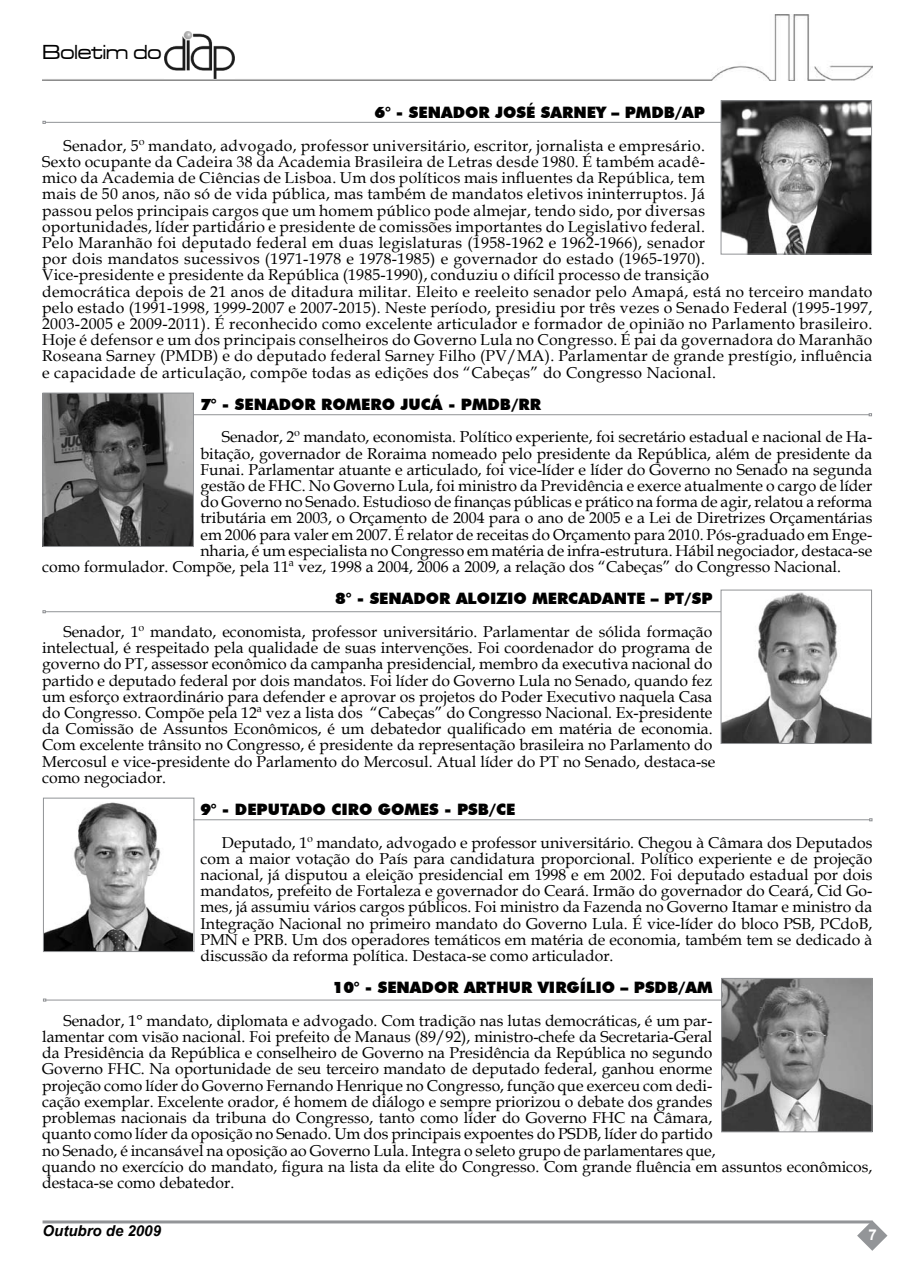
<style>
.page{position:relative;width:915px;height:1263px;background:#fff}
.page>*{position:absolute;margin:0;border:0;box-sizing:border-box;transform-origin:0 0}
.t1{font:21px "Microgramma D Medi Exte";color:#000}
.t2{font:15.75px/16.2px "Book Antiqua";color:#000}
.t3{font:15.75px/16.2px "Book Antiqua";letter-spacing:.02em;color:#000}
.t4{font:900 15.75px "Futura BT";color:#000}
.t5{font:italic 700 15px "Arial";color:#000}
.t6{font:700 15px "Arial";color:#fff}
</style>
<div class="page">
<img style="left:43px;top:14px;width:829px;height:67px">
<img style="left:165px;top:31px;width:70px;height:47px">
<hr style="left:43px;top:1220px;width:829px;height:3px;background:#939598">
<svg style="left:856px;top:1220px;width:31px;height:31px"></svg>
<hr style="left:191px;top:414px;width:677px;height:1px;background:#919396">
<img style="left:45px;top:395px;width:147px;height:150px">
<div style="left:43px;top:393px;width:151px;height:154px;border:1px solid #919396"></div>
<hr style="left:45px;top:611px;width:678px;height:1px;background:#919396">
<img style="left:722px;top:592px;width:147px;height:150px">
<div style="left:720px;top:590px;width:151px;height:154px;border:1px solid #919396"></div>
<hr style="left:191px;top:819px;width:678px;height:1px;background:#919396">
<img style="left:45px;top:802px;width:147px;height:148px">
<div style="left:43px;top:798px;width:151px;height:154px;border:1px solid #919396"></div>
<hr style="left:46px;top:1000px;width:677px;height:1px;background:#919396">
<img style="left:723px;top:980px;width:147px;height:150px">
<div style="left:721px;top:978px;width:151px;height:154px;border:1px solid #919396"></div>
<hr style="left:45px;top:122px;width:678px;height:1px;background:#919396">
<img style="left:722px;top:102px;width:147px;height:150px">
<div style="left:720px;top:100px;width:151px;height:154px;border:1px solid #919396"></div>
<h1 class="t1" style="left:43px;top:39px;width:121px">Boletim do</h1>
<p class="t4" style="left:374px;top:103px;width:275px">6° - SE NADOR JOSÉ SARNEY – PMDB</p>
<p class="t4" style="left:674px;top:103px;width:32px">/AP</p>
<p class="t3" style="left:42px;top:137px;width:831px;text-indent:21px">Senador, 5º mandato, advogado, professor universitário, escritor, jornalista e empresário.<br>Sexto ocupante da Cadeira 38 da Academia Brasileira de Letras desde 1980. É também acadê-<br>mico da Academia de Ciências de Lisboa. Um dos políticos mais influentes da República, tem<br>mais de 50 anos, não só de vida pública, mas também de mandatos eletivos ininterruptos. Já<br>passou pelos principais cargos que um homem público pode almejar, tendo sido, por diversas<br>oportunidades, líder partidário e presidente de comissões importantes do Legislativo federal.<br>Pelo Maranhão foi deputado federal em duas legislaturas (1958-1962 e 1962-1966), senador<br>por dois mandatos sucessivos (1971-1978 e 1978-1985) e governador do estado (1965-1970).<br>Vice-presidente e presidente da República (1985-1990), conduziu o difícil processo de transição<br>democrática depois de 21 anos de ditadura militar. Eleito e reeleito senador pelo Amapá, está no terceiro mandato pelo estado (1991-1998, 1999-2007 e 2007-2015). Neste período, presidiu por três vezes o Senado Federal (1995-1997, 2003-2005 e 2009-2011). É reconhecido como excelente articulador e formador de opinião no Parlamento brasileiro.<br>Hoje é defensor e um dos principais conselheiros do Governo Lula no Congresso. É pai da governadora do Maranhão Roseana Sarney (PMDB) e do deputado federal Sarney Filho (PV/MA). Parlamentar de grande prestígio, influência e capacidade de articulação, compõe todas as edições dos “Cabeças” do Congresso Nacional.</p>
<p class="t4" style="left:200px;top:395px;width:286px">7° - SE NADOR ROMERO JUCÁ - PMDB</p>
<p class="t4" style="left:511px;top:395px;width:20px">/RR</p>
<p class="t2" style="left:222px;top:429px;width:652px">Senador, 2º mandato, economista. Político experiente, foi secretário estadual e nacional de Ha-</p>
<p class="t2" style="left:200px;top:445px;width:673px">bitação, governador de Roraima nomeado pelo presidente da República, além de presidente da</p>
<p class="t2" style="left:200px;top:461px;width:673px">Funai. Parlamentar atuante e articulado, foi vice-líder e líder do Governo no Senado na segunda</p>
<p class="t2" style="left:200px;top:477px;width:673px">gestão de FHC. No Governo Lula, foi ministro da Previdência e exerce atualmente o cargo de líder</p>
<p class="t2" style="left:200px;top:493px;width:673px">do Governo no Senado. Estudioso de finanças públicas e prático na forma de agir, relatou a reforma</p>
<p class="t2" style="left:200px;top:510px;width:673px">tributária em 2003, o Orçamento de 2004 para o ano de 2005 e a Lei de Diretrizes Orçamentárias</p>
<p class="t2" style="left:200px;top:526px;width:673px">em 2006 para valer em 2007. É relator de receitas do Orçamento para 2010. Pós-graduado em Enge-</p>
<p class="t2" style="left:200px;top:542px;width:673px">nharia, é um especialista no Congresso em matéria de infra-estrutura. Hábil negociador, destaca-se</p>
<p class="t2" style="left:42px;top:558px;width:800px">como formulador. Compõe, pela 11ª vez, 1998 a 2004, 2006 a 2009, a relação dos “Cabeças” do Congresso Nacional.</p>
<p class="t4" style="left:335px;top:589px;width:378px">8° - SE NADOR ALOIZIO ME RCADANTE – PT/SP</p>
<p class="t2" style="left:42px;top:623px;width:674px;text-indent:21px">Senador, 1º mandato, economista, professor universitário. Parlamentar de sólida formação intelectual, é respeitado pela qualidade de suas intervenções. Foi coordenador do programa de governo do PT, assessor econômico da campanha presidencial, membro da executiva nacional do partido e deputado federal por dois mandatos. Foi líder do Governo Lula no Senado, quando fez um esforço extraordinário para defender e aprovar os projetos do Poder Executivo naquela Casa do Congresso. Compõe pela 12ª vez a lista dos “Cabeças” do Congresso Nacional. Ex-presidente da Comissão de Assuntos Econômicos, é um debatedor qualificado em matéria de economia.<br>Com excelente trânsito no Congresso, é presidente da representação brasileira no Parlamento do Mercosul e vice-presidente do Parlamento do Mercosul. Atual líder do PT no Senado, destaca-se como negociador.</p>
<p class="t4" style="left:200px;top:800px;width:46px">9° - DEP</p>
<p class="t4" style="left:268px;top:800px;width:249px">UTADO CIRO GOMES - PSB/CE</p>
<p class="t2" style="left:200px;top:834px;width:673px;text-align:justify;text-indent:21px">Deputado, 1º mandato, advogado e professor universitário. Chegou à Câmara dos Deputados com a maior votação do País para candidatura proporcional. Político experiente e de projeção nacional, já disputou a eleição presidencial em 1998 e em 2002. Foi deputado estadual por dois mandatos, prefeito de Fortaleza e governador do Ceará. Irmão do governador do Ceará, Cid Go&shy;mes, já assumiu vários cargos públicos. Foi ministro da Fazenda no Governo Itamar e ministro da Integração Nacional no primeiro mandato do Governo Lula. É vice-líder do bloco PSB, PCdoB, PMN e PRB. Um dos operadores temáticos em matéria de economia, também tem se dedicado à discussão da reforma política. Destaca-se como articulador.</p>
<p class="t4" style="left:332px;top:978px;width:325px">10° - SENADOR ARTHUR VIRGÍLIO – PSDB</p>
<p class="t4" style="left:678px;top:978px;width:23px">/AM</p>
<p class="t2" style="left:42px;top:1012px;width:831px;text-indent:21px">Senador, 1° mandato, diplomata e advogado. Com tradição nas lutas democráticas, é um par-<br>lamentar com visão nacional. Foi prefeito de Manaus (89/92), ministro-chefe da Secretaria-Geral<br>da Presidência da República e conselheiro de Governo na Presidência da República no segundo<br>Governo FHC. Na oportunidade de seu terceiro mandato de deputado federal, ganhou enorme<br>projeção como líder do Governo Fernando Henrique no Congresso, função que exerceu com dedi-<br>cação exemplar. Excelente orador, é homem de diálogo e sempre priorizou o debate dos grandes<br>problemas nacionais da tribuna do Congresso, tanto como líder do Governo FHC na Câmara,<br>quanto como líder da oposição no Senado. Um dos principais expoentes do PSDB, líder do partido<br>no Senado, é incansável na oposição ao Governo Lula. Integra o seleto grupo de parlamentares que,<br>quando no exercício do mandato, figura na lista da elite do Congresso. Com grande fluência em assuntos econômicos, destaca-se como debatedor.</p>
<p class="t5" style="left:43px;top:1221px;width:120px">Outubro de 2009</p>
<p class="t6" style="left:868px;top:1225px;width:10px">7</p>
</div>
